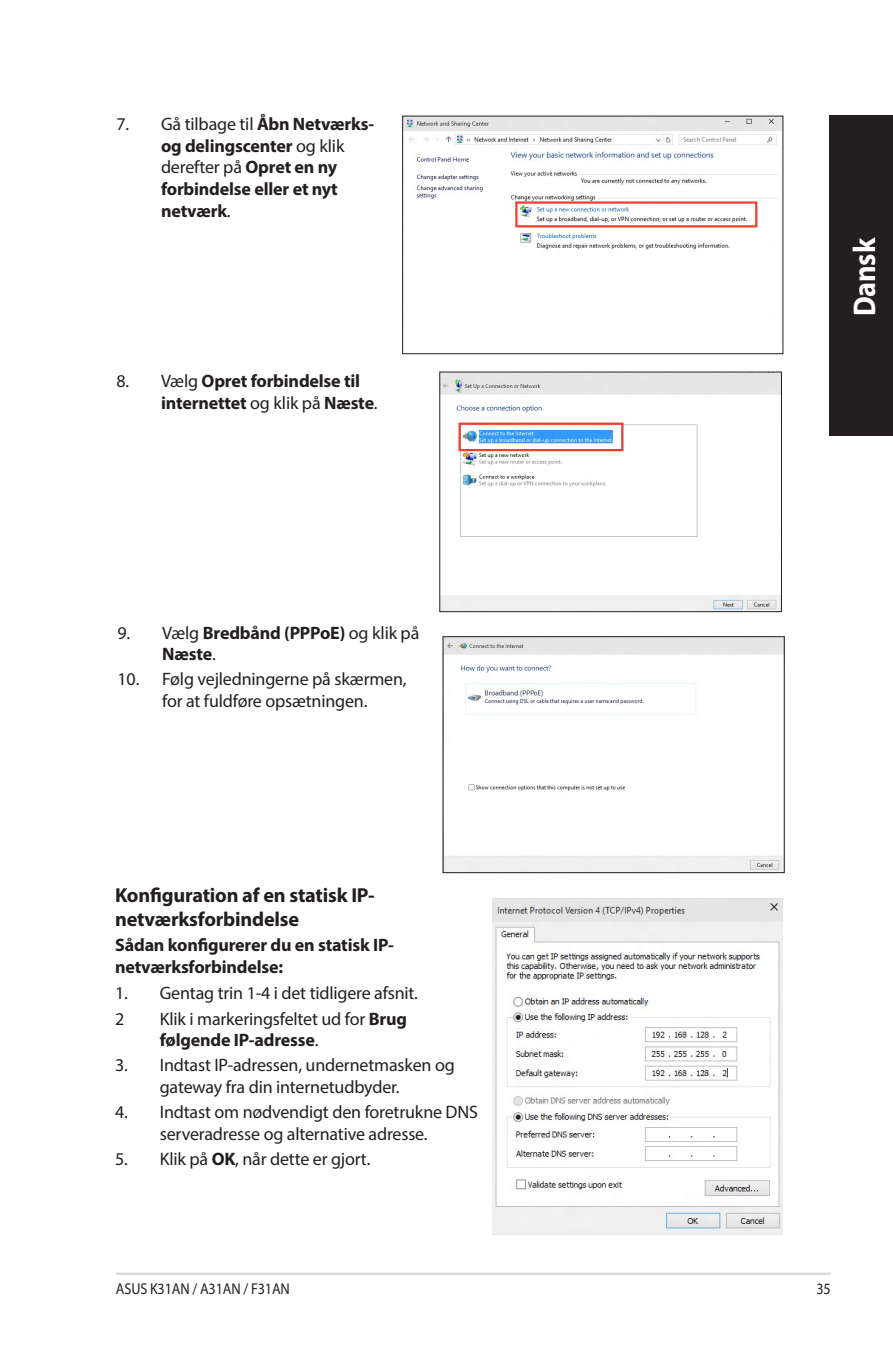
<style>
.page{position:relative;width:893px;height:1346px;background:#fff}
.page>*{position:absolute;margin:0;border:0;box-sizing:border-box;transform-origin:0 0}
.t1{font:700 31.5px "Myriad Pro";letter-spacing:-.005em;color:#fff;scale:.9 1}
.t2{font:700 20.25px/24.3px "Myriad Pro";letter-spacing:-.01em;color:#231f20}
.t3{font:18px/21.6px "Myriad Pro";letter-spacing:-.01em;color:#231f20;text-align:center}
.t4{font:700 18px/21.6px "Myriad Pro";letter-spacing:-.01em;color:#231f20}
.t5{font:15.75px "Myriad Pro";letter-spacing:-.01em;color:#231f20;scale:.9 1}
.s1{font-weight:400}
.s2{font-weight:700}
</style>
<div class="page">
<img style="left:404px;top:118px;width:377px;height:133px">
<div style="left:402px;top:116px;width:381px;height:238px;border:1px solid #231f20"></div>
<div style="left:515px;top:201px;width:242px;height:26px;border:2px solid #ee3e34"></div>
<img style="left:441px;top:374px;width:339px;height:236px">
<div style="left:439px;top:372px;width:343px;height:240px;border:1px solid #231f20"></div>
<div style="left:458px;top:423px;width:165px;height:28px;border:2px solid #ee3e34"></div>
<img style="left:445px;top:638px;width:337px;height:233px">
<div style="left:443px;top:636px;width:341px;height:237px;border:1px solid #231f20"></div>
<img style="left:492px;top:898px;width:291px;height:336px">
<hr style="left:116px;top:1272px;width:715px;height:3px;background:#d8d8d8">
<div style="left:829px;top:115px;width:64px;height:320px;background:#231f20"></div>
<p class="t4" style="left:161px;top:113px;width:215px;text-indent:-45px"><span class="s1">7. Gå tilbage til</span> Åbn Netværks&shy;og delingscenter <span class="s1">og klik derefter på</span> Opret en ny forbindelse eller et nyt netværk<span class="s1">.</span></p>
<p class="t4" style="left:161px;top:370px;width:218px;text-indent:-45px"><span class="s1">8. Vælg</span> Opret forbindelse til internettet <span class="s1">og klik på</span> Næste<span class="s1">.</span></p>
<h1 class="t1" style="left:844px;top:316px;width:89px;rotate:-90deg">Dansk</h1>
<p class="t4" style="left:162px;top:621px;width:259px;text-indent:-45px"><span class="s1">9. Vælg</span> Bredbånd (PPPoE) <span class="s1">og klik på<br></span>Næste<span class="s1">.</span></p>
<p class="t3" style="left:118px;top:668px;width:291px">10. Følg vejledningerne på skærmen, for at fuldføre opsætningen.</p>
<p class="t2" style="left:115px;top:882px;width:261px">Konfiguration af en statisk IP&shy;netværksforbindelse</p>
<p class="t4" style="left:115px;top:933px;width:280px">Sådan konfigurerer du en statisk IP&shy;netværksforbindelse:</p>
<p class="t3" style="left:115px;top:980px;width:304px;line-height:25.2px;text-align:left">1. Gentag trin 1-4 i det tidligere afsnit.<br>2</p>
<p class="t3" style="left:160px;top:1007px;width:249px;text-align:left">Klik i markeringsfeltet ud for <span class="s2">Brug følgende IP-adresse</span>.</p>
<p class="t3" style="left:115px;top:1054px;width:341px">3. Indtast IP-adressen, undernetmasken og gateway fra din internetudbyder.</p>
<p class="t3" style="left:115px;top:1101px;width:364px">4. Indtast om nødvendigt den foretrukne DNS serveradresse og alternative adresse.</p>
<p class="t3" style="left:115px;top:1147px;width:257px">5. Klik på <span class="s2">OK</span>, når dette er gjort.</p>
<p class="t5" style="left:116px;top:1279px;width:195px">ASUS K31AN / A31AN / F31AN</p>
<p class="t5" style="left:816px;top:1279px;width:18px">35</p>
</div>
